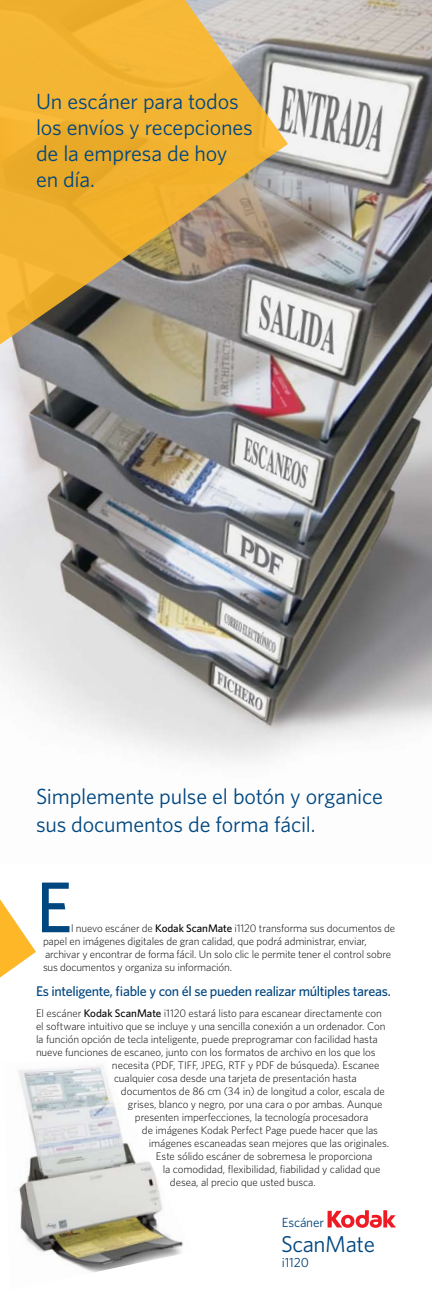
<style>
.page{position:relative;width:432px;height:1296px;background:#fff}
.page>*{position:absolute;margin:0;border:0;box-sizing:border-box;transform-origin:0 0}
.t1{font:500 72px "Whitney K";color:#00467f}
.t2{font:22.9px "Whitney K";letter-spacing:-.015em;color:#00467f}
.t3{font:22px/26px "Whitney K";letter-spacing:-.01em;color:#00467f}
.t4{font:500 14px "Whitney K";letter-spacing:-.025em;color:#00467f}
.t5{font:13.3px "Whitney K";letter-spacing:-.015em;color:#00467f}
.t6{font:300 11px/13px "Whitney K";letter-spacing:-.01em;color:#000}
.s1{font-weight:500}
</style>
<div class="page">
<img style="left:18px;top:1065px;width:165px;height:207px">
<img style="left:0;top:0;width:432px;height:761px">
<svg style="left:328px;top:1210px;width:68px;height:18px"></svg>
<svg style="left:0;top:0;width:288px;height:351px;background:#d2a853"></svg>
<svg style="left:0;top:899px;width:36px;height:79px"></svg>
<h3 class="t3" style="left:36px;top:88px;width:218px">Un escáner para todos los envíos y recepciones de la empresa de hoy en día.</h3>
<h3 class="t3" style="left:36px;top:782px;width:348px;line-height:28px">Simplemente pulse el botón y organice sus documentos de forma fácil.</h3>
<h1 class="t1" style="left:36px;top:864px;width:38px">E</h1>
<p class="t6" style="left:43px;top:922px;width:354px;text-indent:28px">l nuevo escáner de <span class="s1">Kodak ScanMate</span> i1120 transforma sus documentos de papel en imágenes digitales de gran calidad, que podrá administrar, enviar, archivar y encontrar de forma fácil. Un solo clic le permite tener el control sobre sus documentos y organiza su información.</p>
<p class="t4" style="left:36px;top:983px;width:357px">Es inteligente, fiable y con él se pueden realizar múltiples tareas.</p>
<p class="t6" style="left:36px;top:1006px;width:347px">El escáner <span class="s1">Kodak ScanMate</span> i1120 estará listo para escanear directamente con</p>
<p class="t6" style="left:36px;top:1019px;width:351px">el software intuitivo que se incluye y una sencilla conexión a un ordenador. Con</p>
<p class="t6" style="left:36px;top:1032px;width:343px">la función opción de tecla inteligente, puede preprogramar con facilidad hasta</p>
<p class="t6" style="left:36px;top:1045px;width:341px">nueve funciones de escaneo, junto con los formatos de archivo en los que los</p>
<p class="t6" style="left:112px;top:1058px;width:269px">necesita (PDF, TIFF, JPEG, RTF y PDF de búsqueda). Escanee</p>
<p class="t6" style="left:114px;top:1071px;width:244px">cualquier cosa desde una tarjeta de presentación hasta</p>
<p class="t6" style="left:121px;top:1084px;width:265px">documentos de 86 cm (34 in) de longitud a color, escala de</p>
<p class="t6" style="left:128px;top:1097px;width:256px">grises, blanco y negro, por una cara o por ambas. Aunque</p>
<p class="t6" style="left:135px;top:1110px;width:235px">presenten imperfecciones, la tecnología procesadora</p>
<p class="t6" style="left:142px;top:1123px;width:238px">de imágenes Kodak Perfect Page puede hacer que las</p>
<p class="t6" style="left:149px;top:1136px;width:242px">imágenes escaneadas sean mejores que las originales.</p>
<p class="t6" style="left:156px;top:1149px;width:218px">Este sólido escáner de sobremesa le proporciona</p>
<p class="t6" style="left:163px;top:1162px;width:219px">la comodidad, flexibilidad, fiabilidad y calidad que</p>
<p class="t6" style="left:170px;top:1175px;width:147px">desea, al precio que usted busca.</p>
<p class="t5" style="left:282px;top:1215px;width:44px">Escáner</p>
<h2 class="t2" style="left:281px;top:1230px;width:96px">ScanMate</h2>
<p class="t5" style="left:282px;top:1255px;width:29px">i1120</p>
</div>
